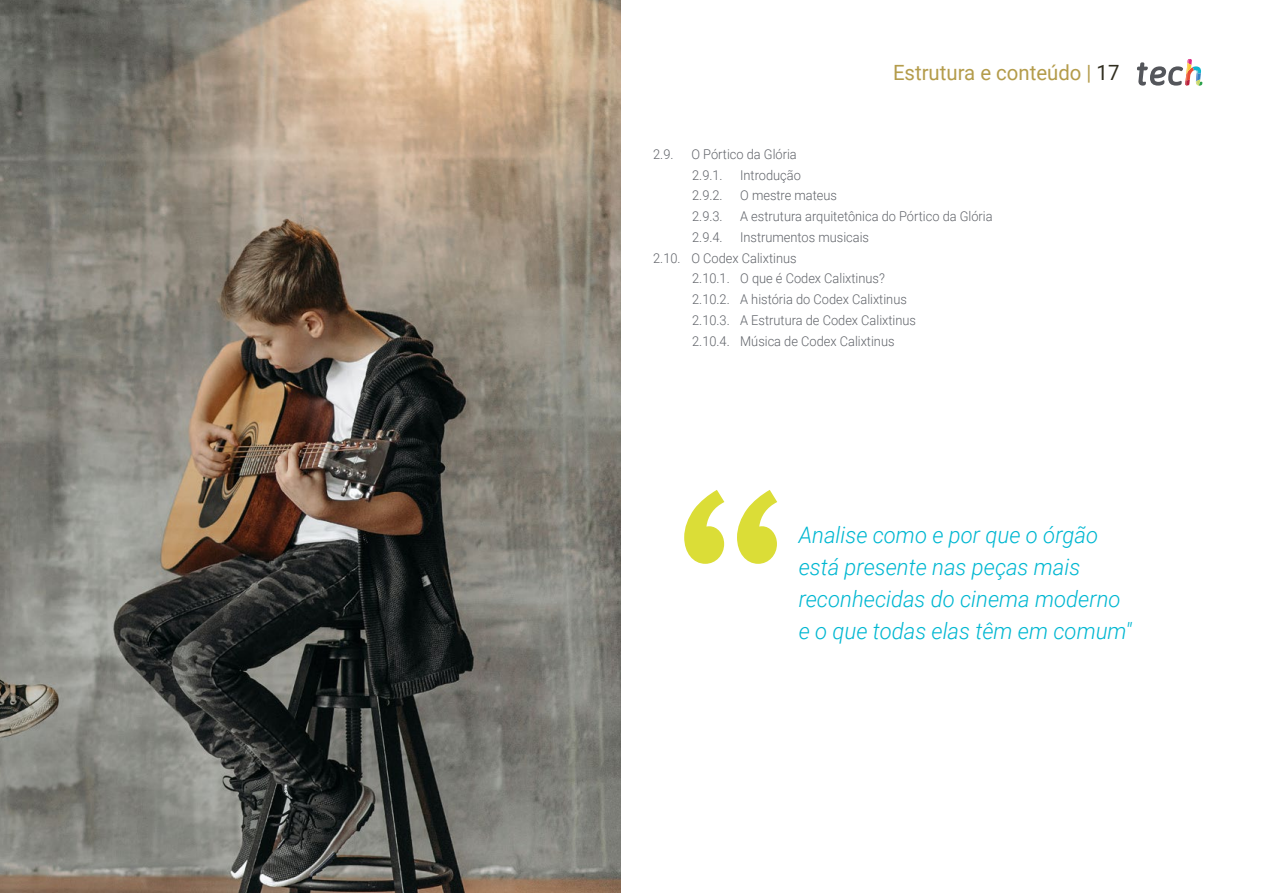
<style>
.page{position:relative;width:1263px;height:893px;background:#fff}
.page>*{position:absolute;margin:0;border:0;box-sizing:border-box;transform-origin:0 0}
.t1{font:italic 300 22.65px/31.8px "Roboto";color:#00b7d1}
.t2{font:21px "Roboto";color:#b49c4b}
.t3{font:300 13.5px/20.7px "Roboto";color:#61646a;scale:.95 1}
.s1{color:#312e20}
</style>
<div class="page">
<svg style="left:1137px;top:59px;width:65px;height:27px"></svg>
<img style="left:0;top:0;width:621px;height:893px">
<svg style="left:684px;top:490px;width:93px;height:74px"></svg>
<p class="t3" style="left:653px;top:143px;width:23px">2.9.</p>
<p class="t3" style="left:691px;top:143px;width:112px">O Pórtico da Glória<br>2.9.1.</p>
<p class="t3" style="left:740px;top:164px;width:65px">Introdução</p>
<h2 class="t2" style="left:893px;top:57px;width:228px">Estrutura e conteúdo | <span class="s1">17</span></h2>
<p class="t3" style="left:692px;top:185px;width:34px">2.9.2.</p>
<p class="t3" style="left:740px;top:185px;width:103px">O mestre mateus</p>
<p class="t3" style="left:692px;top:206px;width:34px">2.9.3.</p>
<p class="t3" style="left:740px;top:206px;width:267px">A estrutura arquitetônica do Pórtico da Glória</p>
<p class="t3" style="left:692px;top:226px;width:34px">2.9.4.</p>
<p class="t3" style="left:653px;top:226px;width:229px;text-indent:87px">Instrumentos musicais<br>2.10. O Codex Calixtinus</p>
<p class="t3" style="left:692px;top:268px;width:237px">2.10.1. O que é Codex Calixtinus?<br>2.10.2. A história do Codex Calixtinus 2.10.3. A Estrutura de Codex Calixtinus 2.10.4. Música de Codex Calixtinus</p>
<h1 class="t1" style="left:799px;top:519px;width:335px">Analise como e por que o órgão está presente nas peças mais reconhecidas do cinema moderno e o que todas elas têm em comum"</h1>
</div>
